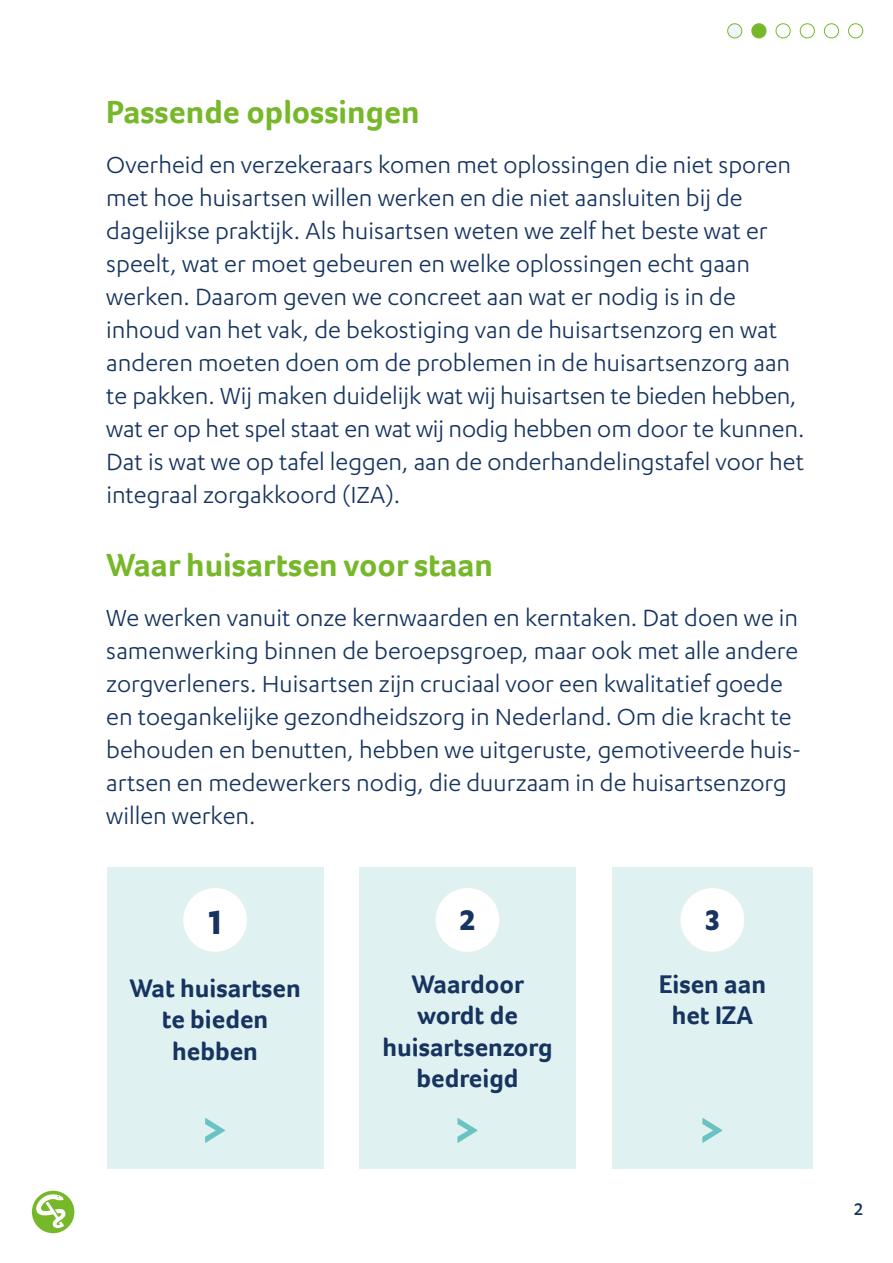
<style>
.page{position:relative;width:893px;height:1263px;background:#fff}
.page>*{position:absolute;margin:0;border:0;box-sizing:border-box;transform-origin:0 0}
.t1{font:700 39px "Karbon";color:#16345f}
.t2{font:700 33px "Foco";color:#76b82a}
.t3{font:700 33px "Karbon";color:#16345f}
.t4{font:27px/33px "Karbon";color:#16345f}
.t5{font:700 26.25px/31.5px "Foco";color:#16345f;text-align:center}
.t6{font:500 19.5px "Karbon";color:#16345f}
</style>
<div class="page">
<svg style="left:32px;top:1191px;width:42px;height:42px"></svg>
<div style="left:107px;top:867px;width:216px;height:302px;background:#e0f1f1"></div>
<svg style="left:205px;top:1118px;width:20px;height:25px"></svg>
<div style="left:183px;top:888px;width:64px;height:64px;background:#fff;border-radius:50%"></div>
<div style="left:359px;top:867px;width:216px;height:302px;background:#e0f1f1"></div>
<svg style="left:457px;top:1118px;width:20px;height:25px"></svg>
<div style="left:436px;top:888px;width:63px;height:64px;background:#fff;border-radius:50%"></div>
<div style="left:612px;top:867px;width:201px;height:302px;background:#e0f1f1"></div>
<svg style="left:702px;top:1118px;width:20px;height:25px"></svg>
<div style="left:680px;top:888px;width:64px;height:64px;background:#fff;border-radius:50%"></div>
<div style="left:824px;top:23px;width:15px;height:15px;border:1px solid #76b82a;border-radius:50%"></div>
<div style="left:848px;top:23px;width:15px;height:15px;border:1px solid #76b82a;border-radius:50%"></div>
<div style="left:800px;top:23px;width:15px;height:15px;border:1px solid #76b82a;border-radius:50%"></div>
<div style="left:752px;top:24px;width:14px;height:14px;background:#76b82a;border-radius:50%"></div>
<div style="left:751px;top:23px;width:15px;height:15px;border:1px solid #76b82a;border-radius:50%"></div>
<div style="left:776px;top:23px;width:15px;height:15px;border:1px solid #76b82a;border-radius:50%"></div>
<div style="left:728px;top:24px;width:14px;height:14px;background:#f0f6fd;border-radius:50%"></div>
<div style="left:727px;top:23px;width:15px;height:15px;border:1px solid #76b82a;border-radius:50%"></div>
<p class="t2" style="left:106px;top:90px;width:315px">Passende oplossingen</p>
<p class="t4" style="left:106px;top:147px;width:700px">Overheid en verzekeraars komen met oplossingen die niet sporen met hoe huisartsen willen werken en die niet aansluiten bij de dagelijkse praktijk. Als huisartsen weten we zelf het beste wat er speelt, wat er moet gebeuren en welke oplossingen echt gaan werken. Daarom geven we concreet aan wat er nodig is in de inhoud van het vak, de bekostiging van de huisartsenzorg en wat anderen moeten doen om de problemen in de huisartsenzorg aan te pakken. Wij maken duidelijk wat wij huisartsen te bieden hebben, wat er op het spel staat en wat wij nodig hebben om door te kunnen.<br>Dat is wat we op tafel leggen, aan de onderhandelingstafel voor het integraal zorgakkoord (IZA).</p>
<p class="t2" style="left:106px;top:543px;width:388px">Waar huisartsen voor staan</p>
<p class="t4" style="left:106px;top:600px;width:697px">We werken vanuit onze kernwaarden en kerntaken. Dat doen we in samenwerking binnen de beroepsgroep, maar ook met alle andere zorgverleners. Huisartsen zijn cruciaal voor een kwalitatief goede en toegankelijke gezondheidszorg in Nederland. Om die kracht te behouden en benutten, hebben we uitgeruste, gemotiveerde huis&shy;artsen en medewerkers nodig, die duurzaam in de huisartsenzorg willen werken.</p>
<h1 class="t1" style="left:209px;top:899px;width:14px">1</h1>
<p class="t5" style="left:129px;top:972px;width:173px">Wat huisartsen te bieden hebben</p>
<p class="t3" style="left:460px;top:901px;width:16px">2</p>
<p class="t5" style="left:382px;top:968px;width:172px">Waardoor wordt de huisartsenzorg bedreigd</p>
<p class="t3" style="left:705px;top:901px;width:15px">3</p>
<p class="t5" style="left:659px;top:968px;width:109px">Eisen aan het IZA</p>
<p class="t6" style="left:855px;top:1198px;width:10px">2</p>
</div>
